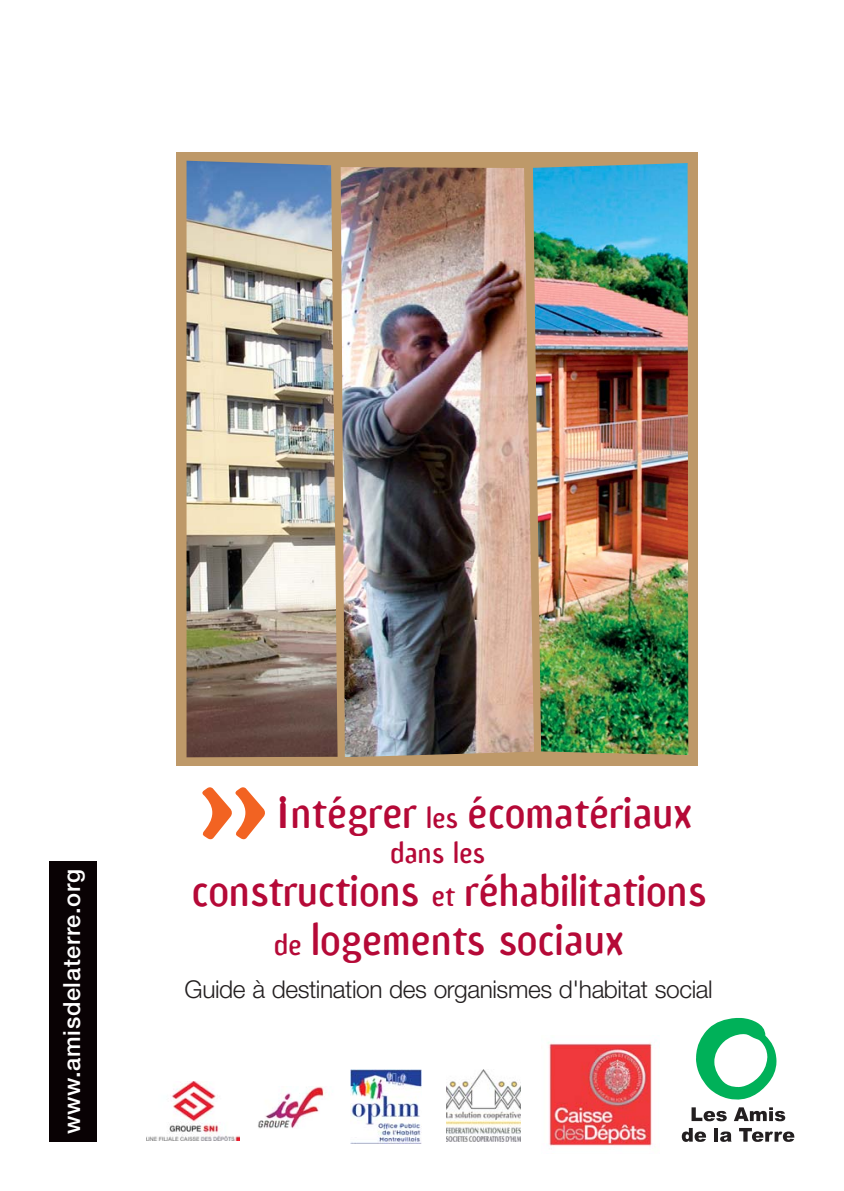
<style>
.page{position:relative;width:844px;height:1191px;background:#fff}
.page>*{position:absolute;margin:0;border:0;box-sizing:border-box;transform-origin:0 0}
.t1{font:700 94.5px "Amoebia";color:#f26322}
.t2{font:42px/77.4px "Amoebia Sans";color:#b50937}
.t3{font:28px "Amoebia Sans";color:#b50937}
.t4{font:300 24.5px "Helvetica Neue";letter-spacing:-.015em;color:#231f20}
.t5{font:500 23.62px "Helvetica Neue";letter-spacing:.03em;color:#fff}
.s1{font-size:28px}
</style>
<div class="page">
<div style="left:177px;top:152px;width:520px;height:613px;background:#be9969"></div>
<img style="left:548px;top:1040px;width:108px;height:106px">
<img style="left:447px;top:1069px;width:73px;height:72px">
<img style="left:351px;top:1069px;width:70px;height:74px">
<img style="left:258px;top:1086px;width:67px;height:42px">
<img style="left:147px;top:1082px;width:92px;height:58px">
<svg style="left:691px;top:1018px;width:94px;height:103px"></svg>
<svg style="left:681px;top:1128px;width:24px;height:13px"></svg>
<hr style="left:714px;top:1128px;width:4px;height:13px;background:#231f20">
<svg style="left:720px;top:1131px;width:11px;height:10px"></svg>
<svg style="left:739px;top:1128px;width:55px;height:13px"></svg>
<div style="left:50px;top:861px;width:47px;height:280px;background:#090204"></div>
<img style="left:186px;top:161px;width:151px;height:596px">
<img style="left:534px;top:163px;width:154px;height:592px">
<img style="left:340px;top:167px;width:194px;height:589px">
<p class="t5" style="left:63px;top:1133px;width:266px;rotate:-90deg">www.amisdelaterre.org</p>
<h1 class="t1" style="left:199px;top:765px;width:69px">&gt;&gt;</h1>
<p class="t2" style="left:191px;top:776px;width:516px;text-indent:84px">Intégrer <span class="s1">les</span> écomatériaux constructions <span class="s1">et</span> réhabilitations</p>
<p class="t2" style="left:274px;top:903px;width:351px"><span class="s1">de</span> logements sociaux</p>
<p class="t4" style="left:185px;top:980px;width:529px">Guide à destination des organismes d'habitat social</p>
<p class="t3" style="left:390px;top:841px;width:96px">dans les</p>
</div>
